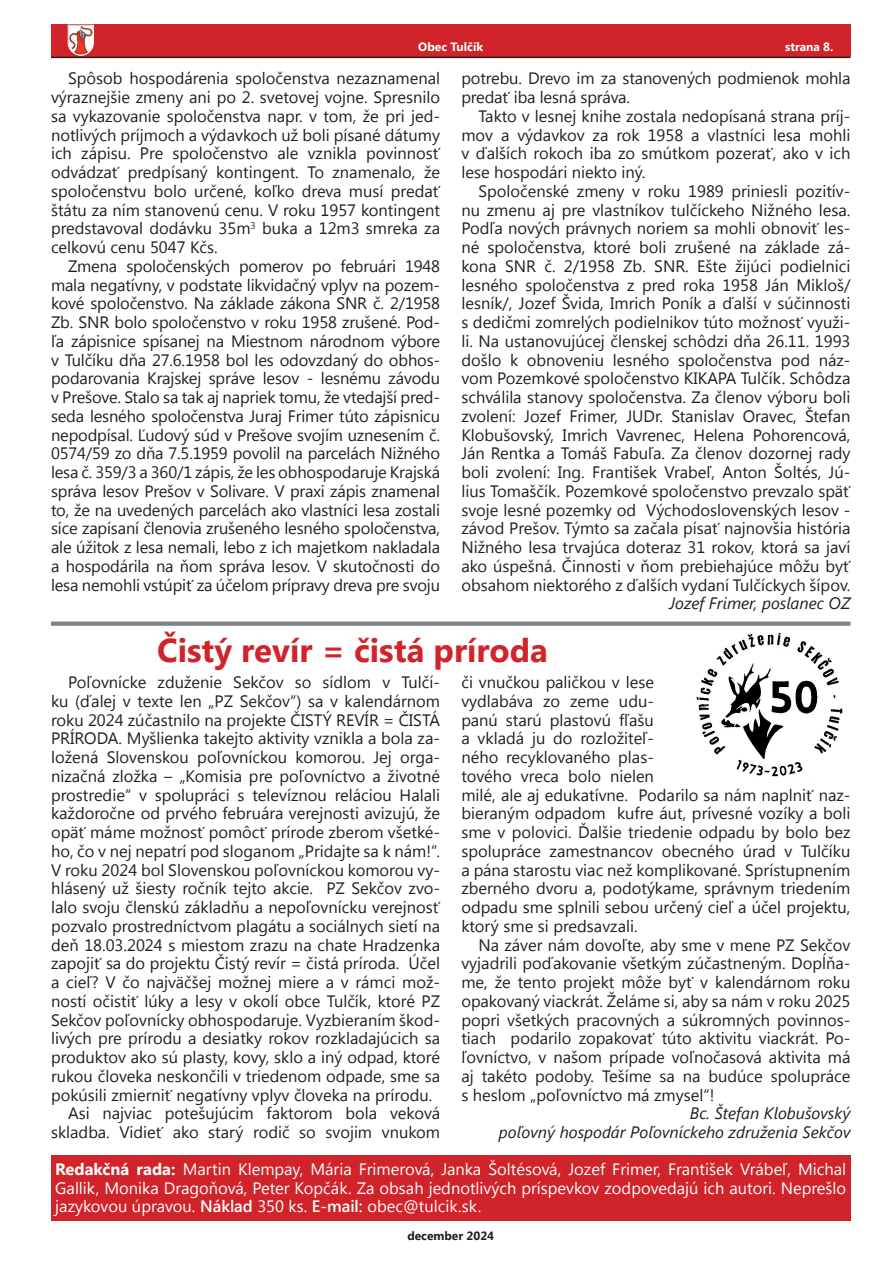
<style>
.page{position:relative;width:893px;height:1263px;background:#fff}
.page>*{position:absolute;margin:0;border:0;box-sizing:border-box;transform-origin:0 0}
.Nadpis{font:700 33px "Segoe UI";color:#d1232a}
.t1{font:16.5px/18.8px "Segoe UI";color:#231f20;text-align:justify}
.t2{font:16.5px/18.8px "Segoe UI";color:#fff;text-align:justify}
.podpis{font:italic 16.5px "Segoe UI";color:#231f20}
.t3{font:700 12px "Segoe UI";color:#fff}
.t4{font:700 12px "Segoe UI";color:#231f20}
.s1{font-weight:700}
.s2{font-weight:600}
</style>
<div class="page">
<div style="left:51px;top:24px;width:799px;height:33px;background:#d1232a"></div>
<svg style="left:68px;top:25px;width:26px;height:31px"></svg>
<hr style="left:51px;top:57px;width:799px;height:1px;background:#231f20">
<img style="left:696px;top:633px;width:147px;height:148px">
<div style="left:51px;top:1154px;width:799px;height:66px;background:#d1232a"></div>
<div style="left:51px;top:621px;width:799px;height:5px;background:#808285"></div>
<p class="t3" style="left:418px;top:38px;width:66px">Obec Tulčík</p>
<p class="t3" style="left:785px;top:38px;width:50px">strana 8.</p>
<p class="t1" style="left:51px;top:68px;width:391px;text-indent:17px">Spôsob hospodárenia spoločenstva nezaznamenal výraznejšie zmeny ani po 2. svetovej vojne. Spresnilo sa vykazovanie spoločenstva napr. v tom, že pri jed&shy;notlivých príjmoch a výdavkoch už boli písané dátumy ich zápisu. Pre spoločenstvo ale vznikla povinnosť odvádzať predpísaný kontingent. To znamenalo, že spoločenstvu bolo určené, koľko dreva musí predať štátu za ním stanovenú cenu. V roku 1957 kontingent predstavoval dodávku 35m<sup>3</sup> buka a 12m3 smreka za celkovú cenu 5047 Kčs.</p>
<p class="t1" style="left:51px;top:256px;width:391px;text-indent:17px">Zmena spoločenských pomerov po februári 1948 mala negatívny, v podstate likvidačný vplyv na pozem&shy;kové spoločenstvo. Na základe zákona SNR č. 2/1958<br>Zb. SNR bolo spoločenstvo v roku 1958 zrušené. Pod&shy;ľa zápisnice spísanej na Miestnom národnom výbore v Tulčíku dňa 27.6.1958 bol les odovzdaný do obhos&shy;podarovania Krajskej správe lesov - lesnému závodu v Prešove. Stalo sa tak aj napriek tomu, že vtedajší pred&shy;seda lesného spoločenstva Juraj Frimer túto zápisnicu nepodpísal. Ľudový súd v Prešove svojím uznesením č.<br>0574/59 zo dňa 7.5.1959 povolil na parcelách Nižného lesa č. 359/3 a 360/1 zápis, že les obhospodaruje Krajská správa lesov Prešov v Solivare. V praxi zápis znamenal to, že na uvedených parcelách ako vlastníci lesa zostali síce zapísaní členovia zrušeného lesného spoločenstva, ale úžitok z lesa nemali, lebo z ich majetkom nakladala a hospodárila na ňom správa lesov. V skutočnosti do lesa nemohli vstúpiť za účelom prípravy dreva pre svoju</p>
<p class="t1" style="left:461px;top:68px;width:391px">potrebu. Drevo im za stanovených podmienok mohla predať iba lesná správa.</p>
<p class="t1" style="left:461px;top:106px;width:391px;text-indent:17px">Takto v lesnej knihe zostala nedopísaná strana príj&shy;mov a výdavkov za rok 1958 a vlastníci lesa mohli v ďalších rokoch iba zo smútkom pozerať, ako v ich lese hospodári niekto iný.</p>
<p class="t1" style="left:461px;top:181px;width:391px;text-indent:17px">Spoločenské zmeny v roku 1989 priniesli pozitív&shy;nu zmenu aj pre vlastníkov tulčíckeho Nižného lesa.<br>Podľa nových právnych noriem sa mohli obnoviť les&shy;né spoločenstva, ktoré boli zrušené na základe zá&shy;kona SNR č. 2/1958 Zb. SNR. Ešte žijúci podielnici lesného spoločenstva z pred roka 1958 Ján Mikloš/ lesník/, Jozef Švida, Imrich Poník a ďalší v súčinnosti s dedičmi zomrelých podielnikov túto možnosť využi&shy;li. Na ustanovujúcej členskej schôdzi dňa 26.11. 1993 došlo k obnoveniu lesného spoločenstva pod náz&shy;vom Pozemkové spoločenstvo KIKAPA Tulčík. Schôdza schválila stanovy spoločenstva. Za členov výboru boli zvolení: Jozef Frimer, JUDr. Stanislav Oravec, Štefan Klobušovský, Imrich Vavrenec, Helena Pohorencová, Ján Rentka a Tomáš Fabuľa. Za členov dozornej rady boli zvolení: Ing. František Vrabeľ, Anton Šoltés, Jú&shy;lius Tomaščík. Pozemkové spoločenstvo prevzalo späť svoje lesné pozemky od Východoslovenských lesov - závod Prešov. Týmto sa začala písať najnovšia história Nižného lesa trvajúca doteraz 31 rokov, ktorá sa javí ako úspešná. Činnosti v ňom prebiehajúce môžu byť obsahom niektorého z ďalších vydaní Tulčíckych šípov.</p>
<p class="podpis" style="left:669px;top:592px;width:182px">Jozef Frimer, poslanec OZ</p>
<p class="Nadpis" style="left:157px;top:626px;width:392px">Čistý revír = čistá príroda</p>
<p class="t1" style="left:461px;top:672px;width:391px;text-align:left">či vnučkou paličkou v lese<br>vydlabáva zo zeme udu-<br>panú starú plastovú fľašu<br>a vkladá ju do rozložiteľ-<br>ného recyklovaného plas-<br>tového vreca bolo nielen<br>milé, ale aj edukatívne. Podarilo sa nám naplniť naz&shy;bieraným odpadom kufre áut, prívesné vozíky a boli sme v polovici. Ďalšie triedenie odpadu by bolo bez spolupráce zamestnancov obecného úrad v Tulčíku a pána starostu viac než komplikované. Sprístupnením zberného dvoru a, podotýkame, správnym triedením odpadu sme splnili sebou určený cieľ a účel projektu, ktorý sme si predsavzali.</p>
<p class="t1" style="left:461px;top:934px;width:391px;text-indent:17px">Na záver nám dovoľte, aby sme v mene PZ Sekčov vyjadrili poďakovanie všetkým zúčastneným. Dopĺňa&shy;me, že tento projekt môže byť v kalendárnom roku opakovaný viackrát. Želáme si, aby sa nám v roku 2025 popri všetkých pracovných a súkromných povinnos&shy;tiach podarilo zopakovať túto aktivitu viackrát. Po&shy;ľovníctvo, v našom prípade voľnočasová aktivita má aj takéto podoby. Tešíme sa na budúce spolupráce s heslom „poľovníctvo má zmysel“!</p>
<p class="podpis" style="left:690px;top:1102px;width:162px">Bc. Štefan Klobušovský</p>
<p class="podpis" style="left:499px;top:1121px;width:353px">poľovný hospodár Poľovníckeho združenia Sekčov</p>
<p class="t1" style="left:51px;top:672px;width:391px;text-indent:17px">Poľovnícke zduženie Sekčov so sídlom v Tulčí&shy;ku (ďalej v texte len „PZ Sekčov“) sa v kalendárnom roku 2024 zúčastnilo na projekte ČISTÝ REVÍR = ČISTÁ PRÍRODA. Myšlienka takejto aktivity vznikla a bola za&shy;ložená Slovenskou poľovníckou komorou. Jej orga&shy;nizačná zložka – „Komisia pre poľovníctvo a životné prostredie“ v spolupráci s televíznou reláciou Halali každoročne od prvého februára verejnosti avizujú, že opäť máme možnosť pomôcť prírode zberom všetké&shy;ho, čo v nej nepatrí pod sloganom „Pridajte sa k nám!“.<br>V roku 2024 bol Slovenskou poľovníckou komorou vy&shy;hlásený už šiesty ročník tejto akcie. PZ Sekčov zvo&shy;lalo svoju členskú základňu a nepoľovnícku verejnosť pozvalo prostredníctvom plagátu a sociálnych sietí na deň 18.03.2024 s miestom zrazu na chate Hradzenka zapojiť sa do projektu Čistý revír = čistá príroda. Účel a cieľ? V čo najväčšej možnej miere a v rámci mož&shy;ností očistiť lúky a lesy v okolí obce Tulčík, ktoré PZ Sekčov poľovnícky obhospodaruje. Vyzbieraním škod&shy;livých pre prírodu a desiatky rokov rozkladajúcich sa produktov ako sú plasty, kovy, sklo a iný odpad, ktoré rukou človeka neskončili v triedenom odpade, sme sa pokúsili zmierniť negatívny vplyv človeka na prírodu.</p>
<p class="t1" style="left:51px;top:1103px;width:391px;text-align:right">Asi najviac potešujúcim faktorom bola veková skladba. Vidieť ako starý rodič so svojim vnukom</p>
<p class="t2" style="left:55px;top:1159px;width:792px"><span class="s1">Redakčná rada:</span> Martin Klempay, Mária Frimerová, Janka Šoltésová, Jozef Frimer, František Vrábeľ, Michal Gallik, Monika Dragoňová, Peter Kopčák. Za obsah jednotlivých príspevkov zodpovedajú ich autori. Neprešlo jazykovou úpravou. <span class="s2">Náklad</span> 350 ks. <span class="s2">E-mail:</span> obec@tulcik.sk.</p>
<p class="t4" style="left:407px;top:1227px;width:88px">december 2024</p>
</div>
